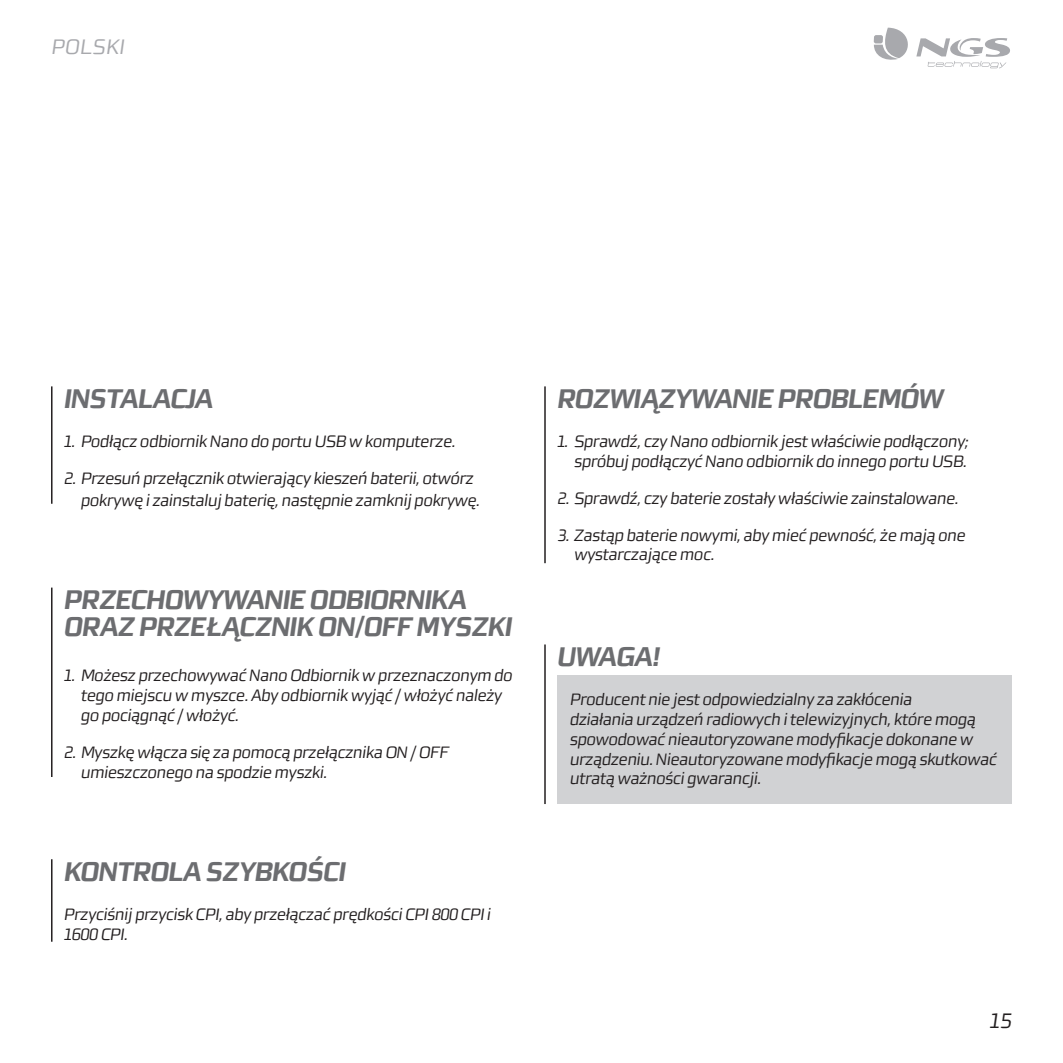
<style>
.page{position:relative;width:1063px;height:1063px;background:#fff}
.page>*{position:absolute;margin:0;border:0;box-sizing:border-box;transform-origin:0 0}
.t1{font:italic 700 27px "Morgan Sans";letter-spacing:-.04em;color:#6c6d70}
.t2{font:italic 21px "Morgan Sans";color:#a8a9ad}
.t3{font:italic 21px "Morgan Sans";color:#231f20}
.t4{font:italic 16.5px/19.8px "Morgan Sans";letter-spacing:-.04em;color:#231f20}
</style>
<div class="page">
<svg style="left:874px;top:28px;width:136px;height:40px"></svg>
<div style="left:874px;top:35px;width:9px;height:8px;background:#a8a9ad;border-radius:2px"></div>
<hr style="left:51px;top:386px;width:2px;height:118px;background:#231f20">
<hr style="left:51px;top:588px;width:2px;height:189px;background:#231f20">
<hr style="left:51px;top:859px;width:2px;height:83px;background:#231f20">
<hr style="left:544px;top:386px;width:2px;height:177px;background:#231f20">
<div style="left:557px;top:675px;width:455px;height:129px;background:#d1d2d4"></div>
<hr style="left:544px;top:644px;width:2px;height:160px;background:#231f20">
<p class="t2" style="left:51px;top:34px;width:75px">POLSKI</p>
<h1 class="t1" style="left:64px;top:382px;width:24px">INSTALACJA</h1>
<p class="t4" style="left:64px;top:432px;width:394px">1. Podłącz odbiornik Nano do portu USB w komputerze.</p>
<p class="t4" style="left:81px;top:468px;width:401px;line-height:21.6px;text-indent:-17px">2. Przesuń przełącznik otwierający kieszeń baterii, otwórz pokrywę i zainstaluj baterię, następnie zamknij pokrywę.</p>
<h1 class="t1" style="left:64px;top:583px;width:20px">PRZECHOW</h1>
<h1 class="t1" style="left:207px;top:583px;width:34px">YWANIE</h1>
<h1 class="t1" style="left:310px;top:583px;width:69px">ODBIORNIKA</h1>
<h1 class="t1" style="left:64px;top:610px;width:19px">ORAZ</h1>
<h1 class="t1" style="left:139px;top:610px;width:117px">PRZEŁĄCZNIK</h1>
<h1 class="t1" style="left:318px;top:610px;width:152px">ON/OFF MYSZKI</h1>
<p class="t4" style="left:81px;top:666px;width:434px;text-indent:-17px">1. Możesz przechowywać Nano Odbiornik w przeznaczonym do tego miejscu w myszce. Aby odbiornik wyjąć / włożyć należy go pociągnąć / włożyć.</p>
<p class="t4" style="left:81px;top:742px;width:370px;text-indent:-17px">2. Myszkę włącza się za pomocą przełącznika ON / OFF umieszczonego na spodzie myszki.</p>
<h1 class="t1" style="left:64px;top:855px;width:35px">KONTROLA</h1>
<h1 class="t1" style="left:206px;top:855px;width:82px">SZYBKOŚCI</h1>
<p class="t4" style="left:64px;top:904px;width:429px">Przyciśnij przycisk CPI, aby przełączać prędkości CPI 800 CPI i<br>1600 CPI.</p>
<h1 class="t1" style="left:557px;top:382px;width:35px">ROZWI</h1>
<h1 class="t1" style="left:640px;top:382px;width:68px">ĄZYWANIE</h1>
<h1 class="t1" style="left:777px;top:382px;width:89px">PROBLEM</h1>
<h1 class="t1" style="left:900px;top:382px;width:44px">ÓW</h1>
<p class="t4" style="left:557px;top:432px;width:413px;text-align:right">1. Sprawdź, czy Nano odbiornik jest właściwie podłączony; spróbuj podłączyć Nano odbiornik do innego portu USB.</p>
<p class="t4" style="left:557px;top:488px;width:403px">2. Sprawdź, czy baterie zostały właściwie zainstalowane.</p>
<p class="t4" style="left:574px;top:525px;width:393px;text-indent:-17px">3. Zastąp baterie nowymi, aby mieć pewność, że mają one wystarczające moc.</p>
<h1 class="t1" style="left:557px;top:640px;width:105px">UWAGA!</h1>
<p class="t4" style="left:570px;top:690px;width:429px">Producent nie jest odpowiedzialny za zakłócenia<br>działania urządzeń radiowych i telewizyjnych, które mogą spowodować nieautoryzowane modyfikacje dokonane w urządzeniu. Nieautoryzowane modyfikacje mogą skutkować utratą ważności gwarancji.</p>
<p class="t3" style="left:989px;top:1008px;width:24px">15</p>
</div>
